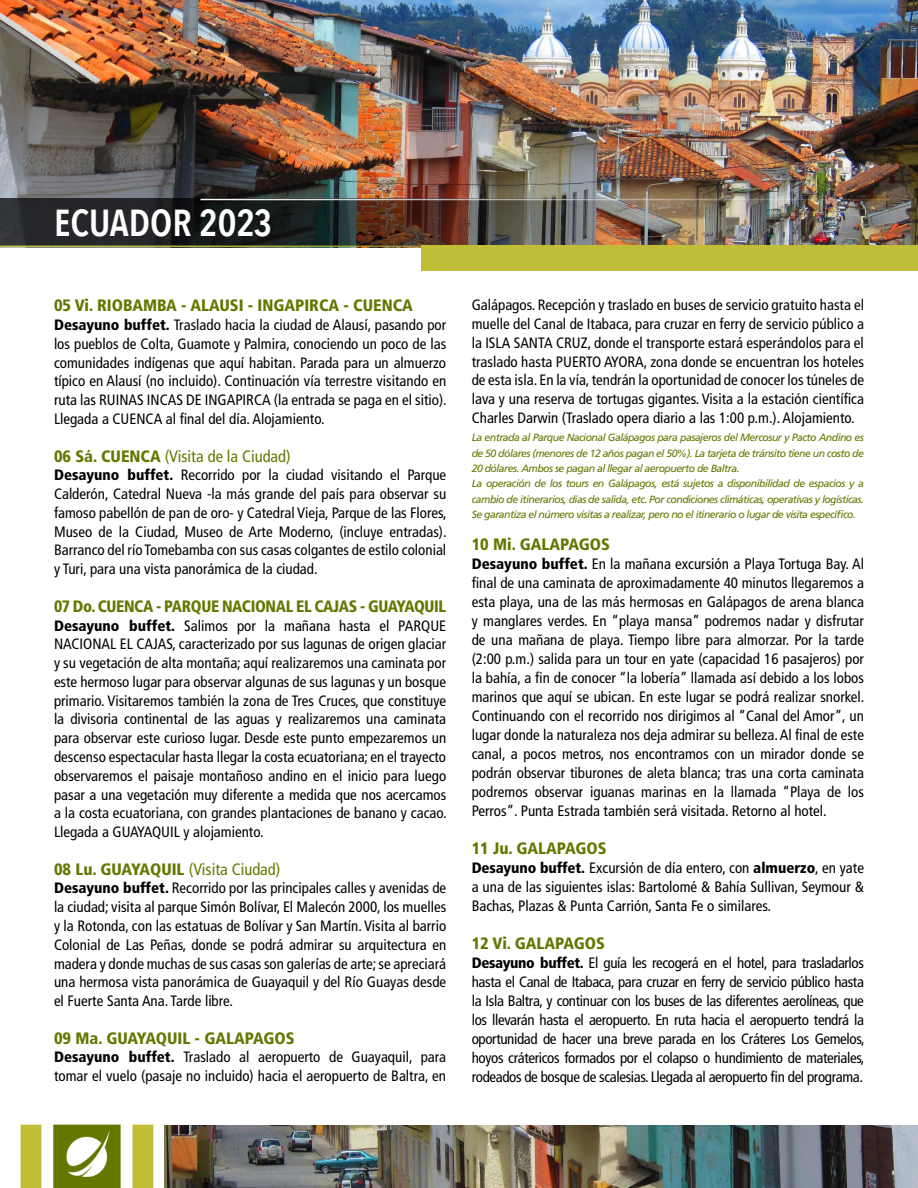
<style>
.page{position:relative;width:918px;height:1188px;background:#fff}
.page>*{position:absolute;margin:0;border:0;box-sizing:border-box;transform-origin:0 0}
.t1{font:600 37.5px "Avenir Next Condensed";color:#fff}
.t2{font:900 condensed 16.5px "Frutiger";color:#670}
.t3{font:900 condensed 16.5px "Frutiger";letter-spacing:-.02em;color:#670;scale:.96 1}
.t4{font:condensed 16.5px "Frutiger";color:#670}
.t5{font:condensed 15px/18.8px "Frutiger";color:#000;text-align:justify}
.t6{font:italic 10.5px/15.3px "Frutiger";letter-spacing:-.05em;color:#670}
.s1{font-weight:900}
.s2{font-weight:400}
</style>
<div class="page">
<img style="left:0;top:247px;width:421px;height:941px">
<img style="left:0;top:0;width:918px;height:246px">
<img style="left:0;top:199px;width:642px;height:47px">
<div style="left:421px;top:246px;width:497px;height:25px;background:#c0bd37"></div>
<hr style="left:200px;top:199px;width:718px;height:1px;background:#fff">
<hr style="left:0;top:246px;width:636px;height:1px;background:#c0bd37">
<img style="left:165px;top:1125px;width:753px;height:63px">
<h1 class="t1" style="left:54px;top:191px;width:219px">ECUADOR 2023</h1>
<p class="t2" style="left:54px;top:296px;width:360px">05 Vi. RIOBAMBA - ALAUSI - INGAPIRCA - CUENCA</p>
<p class="t5" style="left:54px;top:316px;width:394px"><span class="s1">Desayuno buffet.</span> Traslado hacia la ciudad de Alausí, pasando por los pueblos de Colta, Guamote y Palmira, conociendo un poco de las comunidades indígenas que aquí habitan. Parada para un almuerzo típico en Alausí (no incluido). Continuación vía terrestre visitando en ruta las RUINAS INCAS DE INGAPIRCA (la entrada se paga en el sitio).<br>Llegada a CUENCA al final del día. Alojamiento.</p>
<p class="t4" style="left:54px;top:446px;width:238px"><span class="s1">06 Sá. CUENCA</span> (Visita de la Ciudad)</p>
<p class="t5" style="left:54px;top:466px;width:394px"><span class="s1">Desayuno buffet.</span> Recorrido por la ciudad visitando el Parque Calderón, Catedral Nueva -la más grande del país para observar su famoso pabellón de pan de oro- y Catedral Vieja, Parque de las Flores, Museo de la Ciudad, Museo de Arte Moderno, (incluye entradas).<br>Barranco del río Tomebamba con sus casas colgantes de estilo colonial y Turi, para una vista panorámica de la ciudad.</p>
<p class="t3" style="left:54px;top:596px;width:410px">07 Do. CUENCA - PARQUE NACIONAL EL CAJAS - GUAYAQUIL</p>
<p class="t5" style="left:54px;top:616px;width:394px"><span class="s1">Desayuno buffet.</span> Salimos por la mañana hasta el PARQUE NACIONAL EL CAJAS, caracterizado por sus lagunas de origen glaciar y su vegetación de alta montaña; aquí realizaremos una caminata por este hermoso lugar para observar algunas de sus lagunas y un bosque primario. Visitaremos también la zona de Tres Cruces, que constituye la divisoria continental de las aguas y realizaremos una caminata para observar este curioso lugar. Desde este punto empezaremos un descenso espectacular hasta llegar la costa ecuatoriana; en el trayecto observaremos el paisaje montañoso andino en el inicio para luego pasar a una vegetación muy diferente a medida que nos acercamos a la costa ecuatoriana, con grandes plantaciones de banano y cacao.<br>Llegada a GUAYAQUIL y alojamiento.</p>
<p class="t2" style="left:54px;top:859px;width:228px">08 Lu. GUAYAQUIL <span class="s2">(Visita Ciudad)</span></p>
<p class="t5" style="left:54px;top:879px;width:394px"><span class="s1">Desayuno buffet.</span> Recorrido por las principales calles y avenidas de la ciudad; visita al parque Simón Bolívar, El Malecón 2000, los muelles y la Rotonda, con las estatuas de Bolívar y San Martín. Visita al barrio Colonial de Las Peñas, donde se podrá admirar su arquitectura en madera y donde muchas de sus casas son galerías de arte; se apreciará una hermosa vista panorámica de Guayaquil y del Río Guayas desde el Fuerte Santa Ana. Tarde libre.</p>
<p class="t2" style="left:54px;top:1028px;width:242px">09 Ma. GUAYAQUIL - GALAPAGOS</p>
<p class="t5" style="left:54px;top:1048px;width:394px"><span class="s1">Desayuno buffet.</span> Traslado al aeropuerto de Guayaquil, para tomar el vuelo (pasaje no incluido) hacia el aeropuerto de Baltra, en</p>
<p class="t5" style="left:472px;top:296px;width:394px">Galápagos. Recepción y traslado en buses de servicio gratuito hasta el muelle del Canal de Itabaca, para cruzar en ferry de servicio público a la ISLA SANTA CRUZ, donde el transporte estará esperándolos para el traslado hasta PUERTO AYORA, zona donde se encuentran los hoteles de esta isla. En la vía, tendrán la oportunidad de conocer los túneles de lava y una reserva de tortugas gigantes. Visita a la estación científica Charles Darwin (Traslado opera diario a las 1:00 p.m.). Alojamiento.</p>
<p class="t6" style="left:472px;top:430px;width:394px">La entrada al Parque Nacional Galápagos para pasajeros del Mercosur y Pacto Andino es de 50 dólares (menores de 12 años pagan el 50%). La tarjeta de tránsito tiene un costo de 20 dólares. Ambos se pagan al llegar al aeropuerto de Baltra.<br>La operación de los tours en Galápagos, está sujetos a disponibilidad de espacios y a cambio de itinerarios, días de salida, etc. Por condiciones climáticas, operativas y logísticas.<br>Se garantiza el número visitas a realizar, pero no el itinerario o lugar de visita específico.</p>
<p class="t2" style="left:472px;top:535px;width:140px">10 Mi. GALAPAGOS</p>
<p class="t5" style="left:472px;top:555px;width:394px"><span class="s1">Desayuno buffet.</span> En la mañana excursión a Playa Tortuga Bay. Al final de una caminata de aproximadamente 40 minutos llegaremos a esta playa, una de las más hermosas en Galápagos de arena blanca y manglares verdes. En “playa mansa” podremos nadar y disfrutar de una mañana de playa. Tiempo libre para almorzar. Por la tarde (2:00 p.m.) salida para un tour en yate (capacidad 16 pasajeros) por la bahía, a fin de conocer “la lobería” llamada así debido a los lobos marinos que aquí se ubican. En este lugar se podrá realizar snorkel.<br>Continuando con el recorrido nos dirigimos al “Canal del Amor”, un lugar donde la naturaleza nos deja admirar su belleza. Al final de este canal, a pocos metros, nos encontramos con un mirador donde se podrán observar tiburones de aleta blanca; tras una corta caminata podremos observar iguanas marinas en la llamada “Playa de los Perros”. Punta Estrada también será visitada. Retorno al hotel.</p>
<p class="t2" style="left:472px;top:838px;width:137px">11 Ju. GALAPAGOS</p>
<p class="t5" style="left:472px;top:858px;width:394px"><span class="s1">Desayuno buffet.</span> Excursión de día entero, con <span class="s1">almuerzo</span>, en yate a una de las siguientes islas: Bartolomé &amp; Bahía Sullivan, Seymour &amp; Bachas, Plazas &amp; Punta Carrión, Santa Fe o similares.</p>
<p class="t2" style="left:472px;top:933px;width:135px">12 Vi. GALAPAGOS</p>
<p class="t5" style="left:472px;top:953px;width:394px"><span class="s1">Desayuno buffet.</span> El guía les recogerá en el hotel, para trasladarlos hasta el Canal de Itabaca, para cruzar en ferry de servicio público hasta la Isla Baltra, y continuar con los buses de las diferentes aerolíneas, que los llevarán hasta el aeropuerto. En ruta hacia el aeropuerto tendrá la oportunidad de hacer una breve parada en los Cráteres Los Gemelos, hoyos crátericos formados por el colapso o hundimiento de materiales, rodeados de bosque de scalesias. Llegada al aeropuerto fin del programa.</p>
</div>
